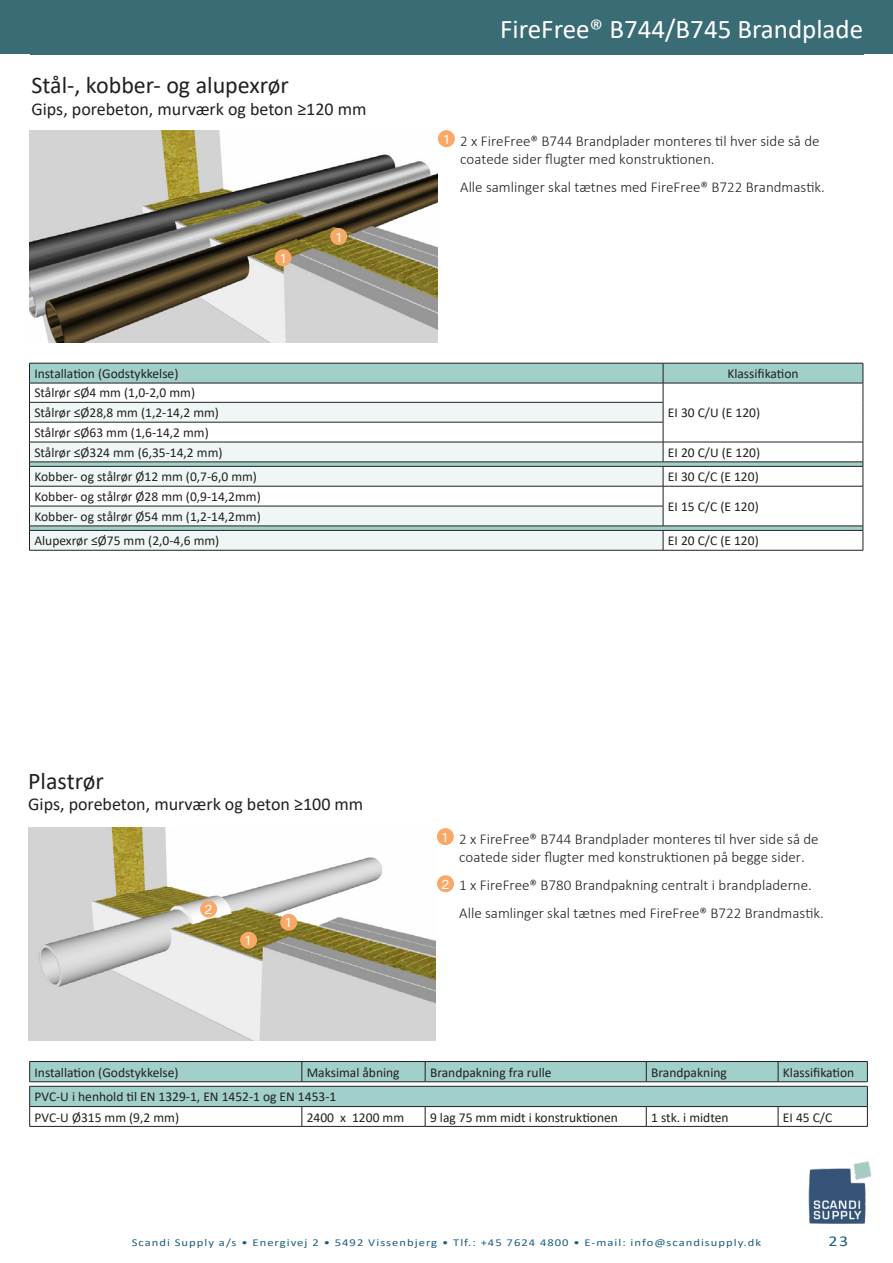
<style>
.page{position:relative;width:893px;height:1263px;background:#fff}
.page>*{position:absolute;margin:0;border:0;box-sizing:border-box;transform-origin:0 0}
.t1{font:27px "Calibri";color:#fff}
.t2{font:24px "Calibri";color:#231f20}
.t3{font:18px "Calibri";color:#231f20}
.Tekst_ved_prikker{font:300 15px "Calibri";color:#231f20}
.t4{font:15px "Calibri";color:#1f5d7e;scale:1.2 1}
.t5{font:13.5px "Calibri";color:#231f20}
.t6{font:13.5px "Franklin Gothic ATF";color:#fff}
.t7{font:10.5px "Calibri";letter-spacing:.08em;color:#1f5d7e;scale:1.2 1}
</style>
<div class="page">
<svg style="left:30px;top:364px;width:833px;height:166px"></svg>
<svg style="left:30px;top:403px;width:633px;height:147px;fill:#eff7f6"></svg>
<svg style="left:30px;top:423px;width:633px;height:83px;fill:#eff7f6"></svg>
<hr style="left:29px;top:363px;width:634px;height:1px;background:#231f20">
<hr style="left:663px;top:363px;width:200px;height:1px;background:#231f20">
<hr style="left:29px;top:383px;width:634px;height:1px;background:#231f20">
<hr style="left:663px;top:383px;width:200px;height:1px;background:#231f20">
<hr style="left:29px;top:402px;width:634px;height:1px;background:#231f20">
<hr style="left:29px;top:422px;width:634px;height:1px;background:#231f20">
<hr style="left:29px;top:442px;width:634px;height:1px;background:#231f20">
<hr style="left:663px;top:442px;width:200px;height:1px;background:#231f20">
<hr style="left:29px;top:462px;width:634px;height:1px;background:#231f20">
<hr style="left:663px;top:462px;width:200px;height:1px;background:#231f20">
<hr style="left:29px;top:466px;width:634px;height:1px;background:#231f20">
<hr style="left:663px;top:466px;width:200px;height:1px;background:#231f20">
<hr style="left:29px;top:486px;width:634px;height:1px;background:#231f20">
<hr style="left:663px;top:486px;width:200px;height:1px;background:#231f20">
<hr style="left:29px;top:506px;width:634px;height:1px;background:#231f20">
<hr style="left:29px;top:526px;width:634px;height:1px;background:#231f20">
<hr style="left:663px;top:526px;width:200px;height:1px;background:#231f20">
<hr style="left:29px;top:530px;width:634px;height:1px;background:#231f20">
<svg style="left:29px;top:363px;width:1px;height:187px"></svg>
<hr style="left:663px;top:530px;width:200px;height:1px;background:#231f20">
<svg style="left:663px;top:363px;width:1px;height:187px"></svg>
<svg style="left:863px;top:363px;width:1px;height:187px"></svg>
<hr style="left:29px;top:550px;width:634px;height:1px;background:#231f20">
<hr style="left:663px;top:550px;width:200px;height:1px;background:#231f20">
<svg style="left:29px;top:1061px;width:839px;height:65px"></svg>
<hr style="left:29px;top:1126px;width:273px;height:1px;background:#231f20">
<hr style="left:302px;top:1126px;width:123px;height:1px;background:#231f20">
<hr style="left:425px;top:1126px;width:221px;height:1px;background:#231f20">
<hr style="left:646px;top:1126px;width:132px;height:1px;background:#231f20">
<hr style="left:778px;top:1126px;width:90px;height:1px;background:#231f20">
<img style="left:30px;top:130px;width:408px;height:213px">
<img style="left:29px;top:827px;width:407px;height:213px">
<div style="left:437px;top:828px;width:17px;height:17px;background:#f9a967;border-radius:50%"></div>
<div style="left:437px;top:875px;width:17px;height:17px;background:#f9a967;border-radius:50%"></div>
<div style="left:200px;top:900px;width:17px;height:17px;background:#f9a967;border-radius:50%"></div>
<div style="left:240px;top:932px;width:17px;height:17px;background:#f9a967;border-radius:50%"></div>
<div style="left:280px;top:914px;width:17px;height:17px;background:#f9a967;border-radius:50%"></div>
<div style="left:438px;top:130px;width:17px;height:17px;background:#f9a967;border-radius:50%"></div>
<div style="left:275px;top:249px;width:17px;height:17px;background:#f9a967;border-radius:50%"></div>
<div style="left:330px;top:228px;width:17px;height:17px;background:#f9a967;border-radius:50%"></div>
<div style="left:0;top:0;width:893px;height:54px;background:#3a6c76"></div>
<img style="left:808px;top:1161px;width:64px;height:63px">
<p class="t2" style="left:31px;top:69px;width:259px">Stål-, kobber- og alupexrør</p>
<p class="t3" style="left:31px;top:97px;width:337px">Gips, porebeton, murværk og beton ≥120 mm</p>
<p class="t6" style="left:281px;top:249px;width:7px">1</p>
<p class="t6" style="left:336px;top:228px;width:7px">1</p>
<h1 class="t1" style="left:500px;top:10px;width:364px">FireFree® B744/B745 Brandplade</h1>
<p class="t6" style="left:444px;top:130px;width:7px">1</p>
<p class="Tekst_ved_prikker" style="left:460px;top:131px;width:361px">2 x FireFree® B744 Brandplader monteres til hver side så de</p>
<p class="Tekst_ved_prikker" style="left:460px;top:149px;width:256px">coatede sider flugter med konstruktionen.</p>
<p class="Tekst_ved_prikker" style="left:460px;top:178px;width:366px">Alle samlinger skal tætnes med FireFree® B722 Brandmastik.</p>
<p class="t5" style="left:34px;top:364px;width:146px">Installation (Godstykkelse)</p>
<p class="t5" style="left:727px;top:364px;width:73px">Klassifikation</p>
<p class="t5" style="left:34px;top:384px;width:162px">Stålrør ≤Ø4 mm (1,0-2,0 mm)</p>
<p class="t5" style="left:34px;top:403px;width:186px">Stålrør ≤Ø28,8 mm (1,2-14,2 mm)</p>
<p class="t5" style="left:668px;top:403px;width:94px">EI 30 C/U (E 120)</p>
<p class="t5" style="left:34px;top:423px;width:176px">Stålrør ≤Ø63 mm (1,6-14,2 mm)</p>
<p class="t5" style="left:34px;top:443px;width:190px">Stålrør ≤Ø324 mm (6,35-14,2 mm)</p>
<p class="t5" style="left:668px;top:443px;width:94px">EI 20 C/U (E 120)</p>
<p class="t5" style="left:34px;top:467px;width:224px">Kobber- og stålrør Ø12 mm (0,7-6,0 mm)</p>
<p class="t5" style="left:668px;top:467px;width:92px">EI 30 C/C (E 120)</p>
<p class="t5" style="left:34px;top:487px;width:228px">Kobber- og stålrør Ø28 mm (0,9-14,2mm)</p>
<p class="t5" style="left:668px;top:497px;width:92px">EI 15 C/C (E 120)</p>
<p class="t5" style="left:34px;top:507px;width:228px">Kobber- og stålrør Ø54 mm (1,2-14,2mm)</p>
<p class="t5" style="left:34px;top:531px;width:186px">Alupexrør ≤Ø75 mm (2,0-4,6 mm)</p>
<p class="t5" style="left:668px;top:531px;width:92px">EI 20 C/C (E 120)</p>
<p class="t2" style="left:28px;top:764px;width:77px">Plastrør</p>
<p class="t3" style="left:28px;top:792px;width:337px">Gips, porebeton, murværk og beton ≥100 mm</p>
<p class="t6" style="left:204px;top:900px;width:9px">2</p>
<p class="t6" style="left:246px;top:931px;width:7px">1</p>
<p class="t6" style="left:286px;top:913px;width:7px">1</p>
<p class="t6" style="left:442px;top:828px;width:7px">1</p>
<p class="t6" style="left:441px;top:875px;width:9px">2</p>
<p class="Tekst_ved_prikker" style="left:459px;top:829px;width:361px">2 x FireFree® B744 Brandplader monteres til hver side så de</p>
<p class="Tekst_ved_prikker" style="left:459px;top:847px;width:347px">coatede sider flugter med konstruktionen på begge sider.</p>
<p class="Tekst_ved_prikker" style="left:459px;top:875px;width:354px">1 x FireFree® B780 Brandpakning centralt i brandpladerne.</p>
<p class="Tekst_ved_prikker" style="left:459px;top:904px;width:366px">Alle samlinger skal tætnes med FireFree® B722 Brandmastik.</p>
<p class="t5" style="left:35px;top:1063px;width:146px">Installation (Godstykkelse)</p>
<p class="t5" style="left:307px;top:1063px;width:94px">Maksimal åbning</p>
<p class="t5" style="left:430px;top:1063px;width:123px">Brandpakning fra rulle</p>
<p class="t5" style="left:651px;top:1063px;width:77px">Brandpakning</p>
<p class="t5" style="left:783px;top:1063px;width:73px">Klassifikation</p>
<p class="t5" style="left:35px;top:1087px;width:303px">PVC-U i henhold til EN 1329-1, EN 1452-1 og EN 1453-1</p>
<p class="t5" style="left:35px;top:1108px;width:146px">PVC-U Ø315 mm (9,2 mm)</p>
<p class="t5" style="left:307px;top:1108px;width:99px">2400 x 1200 mm</p>
<p class="t5" style="left:430px;top:1108px;width:189px">9 lag 75 mm midt i konstruktionen</p>
<p class="t5" style="left:651px;top:1108px;width:79px">1 stk. i midten</p>
<p class="t5" style="left:783px;top:1108px;width:51px">EI 45 C/C</p>
<p class="t7" style="left:132px;top:1235px;width:526px">Scandi Supply a/s • Energivej 2 • 5492 Vissenbjerg • Tlf.: +45 7624 4800 • E-mail: info@scandisupply.dk</p>
<p class="t4" style="left:828px;top:1230px;width:18px">23</p>
</div>
